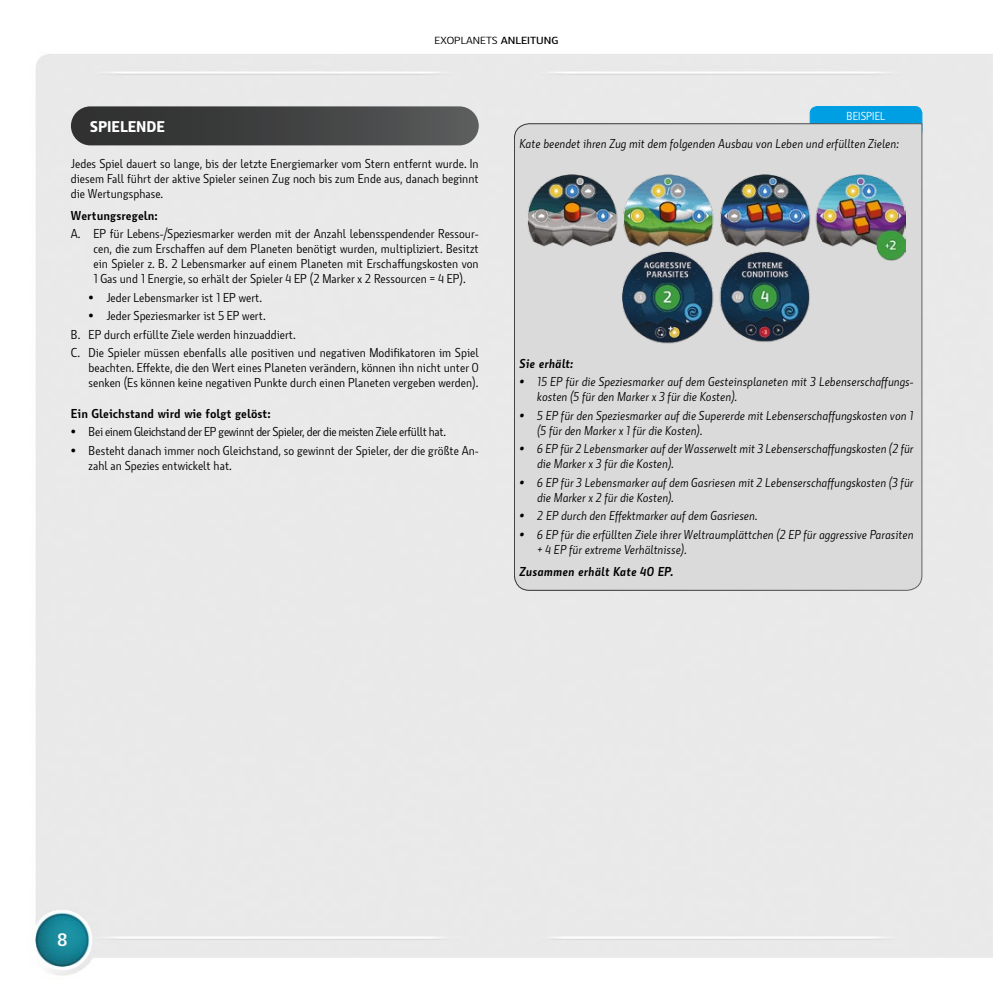
<style>
.page{position:relative;width:993px;height:993px;background:#fff}
.page>*{position:absolute;margin:0;border:0;box-sizing:border-box;transform-origin:0 0}
.t1{font:700 17.5px "Botanika";color:#fff}
.t2{font:800 15px "Botanika";color:#fff}
.t3{font:12.5px/15px "Botanika Lite";color:#000}
.t4{font:italic 12.5px/15px "Botanika Lite";color:#000}
.t5{font:12.5px "Botanika Lite";letter-spacing:-.03em;color:#000}
.t6{font:700 12.5px "Botanika";color:#000}
.t7{font:italic 700 12.5px "Botanika";color:#000}
.t8{font:11.25px "Botanika Lite";color:#fff}
.t9{font:10px "Botanika Lite";color:#000;scale:1.2 1}
.s1{font-family:"Botanika";font-weight:600}
</style>
<div class="page">
<div style="left:35px;top:54px;width:957px;height:922px;background:#e9e9e9"></div>
<div style="left:71px;top:106px;width:407px;height:39px;background:linear-gradient(to right,#2b2b2c,#58595a);border-radius:19px"></div>
<div style="left:809px;top:106px;width:112px;height:32px;background:#009fe3;border-radius:7px"></div>
<div style="left:809px;top:106px;width:112px;height:32px;border:1px solid #009fe3;border-radius:7px"></div>
<div style="left:514px;top:123px;width:407px;height:467px;background:#dadada"></div>
<img style="left:527px;top:158px;width:377px;height:187px">
<p class="t9" style="left:434px;top:35px;width:105px">EXOPLANETS <span class="s1">ANLEITUNG</span></p>
<p class="t2" style="left:90px;top:117px;width:77px">SPIELENDE</p>
<p class="t3" style="left:71px;top:156px;width:409px;text-align:justify">Jedes Spiel dauert so lange, bis der letzte Energiemarker vom Stern entfernt wurde. In diesem Fall führt der aktive Spieler seinen Zug noch bis zum Ende aus, danach beginnt die Wertungsphase.</p>
<p class="t6" style="left:71px;top:207px;width:88px">Wertungsregeln:</p>
<p class="t3" style="left:93px;top:226px;width:387px;text-align:justify;text-indent:-22px">A. EP für Lebens-/Speziesmarker werden mit der Anzahl lebensspendender Ressour&shy;cen, die zum Erschaffen auf dem Planeten benötigt wurden, multipliziert. Besitzt ein Spieler z. B. 2 Lebensmarker auf einem Planeten mit Erschaffungskosten von 1 Gas und 1 Energie, so erhält der Spieler 4 EP (2 Marker x 2 Ressourcen = 4 EP).</p>
<p class="t3" style="left:89px;top:290px;width:175px">• Jeder Lebensmarker ist 1 EP wert.</p>
<p class="t3" style="left:71px;top:307px;width:409px;line-height:18.5px;text-indent:18px">• Jeder Speziesmarker ist 5 EP wert.<br>B. EP durch erfüllte Ziele werden hinzuaddiert.<br>C. Die Spieler müssen ebenfalls alle positiven und negativen Modifikatoren im Spiel</p>
<p class="t3" style="left:89px;top:360px;width:391px">beachten. Effekte, die den Wert eines Planeten verändern, können ihn nicht unter 0 senken (Es können keine negativen Punkte durch einen Planeten vergeben werden).</p>
<p class="t6" style="left:71px;top:405px;width:201px">Ein Gleichstand wird wie folgt gelöst:</p>
<p class="t5" style="left:71px;top:424px;width:376px">• Bei einem Gleichstand der EP gewinnt der Spieler, der die meisten Ziele erfüllt hat.</p>
<p class="t3" style="left:89px;top:442px;width:391px;text-indent:-18px">• Besteht danach immer noch Gleichstand, so gewinnt der Spieler, der die größte An&shy;zahl an Spezies entwickelt hat.</p>
<p class="t8" style="left:846px;top:109px;width:40px">BEISPIEL</p>
<p class="t4" style="left:519px;top:137px;width:381px">Kate beendet ihren Zug mit dem folgenden Ausbau von Leben und erfüllten Zielen:</p>
<p class="t7" style="left:519px;top:355px;width:55px">Sie erhält:</p>
<p class="t4" style="left:537px;top:374px;width:377px;text-indent:-18px">• 15 EP für die Speziesmarker auf dem Gesteinsplaneten mit 3 Lebenserschaffungs&shy;kosten (5 für den Marker x 3 für die Kosten).</p>
<p class="t4" style="left:537px;top:408px;width:377px;text-indent:-18px">• 5 EP für den Speziesmarker auf die Supererde mit Lebenserschaffungskosten von 1 (5 für den Marker x 1 für die Kosten).</p>
<p class="t4" style="left:537px;top:441px;width:377px;text-indent:-18px">• 6 EP für 2 Lebensmarker auf der Wasserwelt mit 3 Lebenserschaffungskosten (2 für die Marker x 3 für die Kosten).</p>
<p class="t4" style="left:537px;top:475px;width:377px;text-indent:-18px">• 6 EP für 3 Lebensmarker auf dem Gasriesen mit 2 Lebenserschaffungskosten (3 für die Marker x 2 für die Kosten).</p>
<p class="t4" style="left:519px;top:508px;width:239px">• 2 EP durch den Effektmarker auf dem Gasriesen.</p>
<p class="t4" style="left:537px;top:527px;width:377px;text-indent:-18px">• 6 EP für die erfüllten Ziele ihrer Weltraumplättchen (2 EP für aggressive Parasiten + 4 EP für extreme Verhältnisse).</p>
<p class="t7" style="left:519px;top:564px;width:155px">Zusammen erhält Kate 40 EP.</p>
<h1 class="t1" style="left:57px;top:928px;width:12px">8</h1>
</div>
